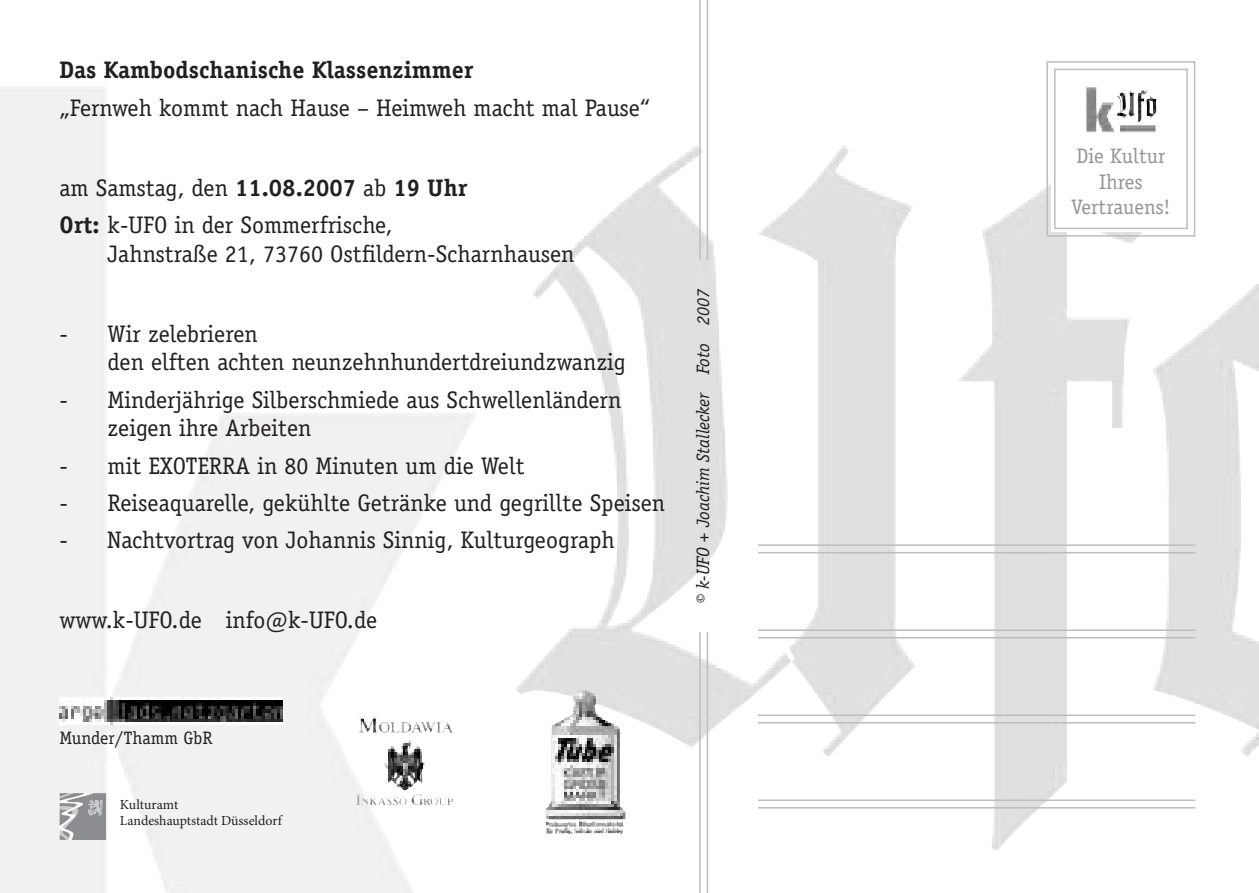
<style>
.page{position:relative;width:1259px;height:893px;background:#fff}
.page>*{position:absolute;margin:0;border:0;box-sizing:border-box;transform-origin:0 0}
.t1{font:24px/28.8px "Officina Serif";color:#231f20}
.t2{font:700 24px "Officina Serif";color:#231f20}
.Absatzformat_1{font:21px/25.2px "Officina Serif";color:#939598;text-align:center}
.t3{font:italic 18px "Officina Serif";color:#231f20}
.t4{font:18px "Officina Serif";color:#231f20}
.t5{font:13.8px/15.9px "Minion Pro";color:#231f20}
.s1{font-weight:700}
</style>
<div class="page">
<img style="left:0;top:86px;width:1259px;height:807px">
<svg style="left:1045px;top:61px;width:151px;height:176px"></svg>
<div style="left:1054px;top:69px;width:133px;height:160px;border:2px solid #bcbdc0"></div>
<hr style="left:706px;top:632px;width:2px;height:261px;background:#bcbdc0">
<hr style="left:699px;top:632px;width:1px;height:261px;background:#bcbdc0">
<hr style="left:706px;top:0;width:2px;height:259px;background:#bcbdc0">
<hr style="left:699px;top:0;width:1px;height:259px;background:#bcbdc0">
<hr style="left:758px;top:544px;width:437px;height:2px;background:#bcbdc0">
<hr style="left:758px;top:552px;width:437px;height:1px;background:#bcbdc0">
<hr style="left:758px;top:629px;width:437px;height:2px;background:#bcbdc0">
<hr style="left:758px;top:637px;width:437px;height:1px;background:#bcbdc0">
<hr style="left:758px;top:714px;width:437px;height:2px;background:#bcbdc0">
<hr style="left:758px;top:722px;width:437px;height:1px;background:#bcbdc0">
<hr style="left:758px;top:799px;width:437px;height:2px;background:#bcbdc0">
<hr style="left:758px;top:807px;width:437px;height:1px;background:#bcbdc0">
<svg style="left:60px;top:793px;width:46px;height:47px"></svg>
<img style="left:358px;top:717px;width:95px;height:45px">
<img style="left:545px;top:690px;width:80px;height:145px">
<img style="left:60px;top:697px;width:222px;height:27px">
<p class="t2" style="left:60px;top:55px;width:415px">Das Kambodschanische Klassenzimmer</p>
<p class="t1" style="left:60px;top:93px;width:592px">„Fernweh kommt nach Hause – Heimweh macht mal Pause“</p>
<p class="t1" style="left:60px;top:173px;width:410px">am Samstag, den <span class="s1">11.08.2007</span> ab <span class="s1">19 Uhr</span></p>
<p class="t1" style="left:108px;top:210px;width:468px;text-indent:-48px"><span class="s1">Ort:</span> k-UFO in der Sommerfrische,<br>Jahnstraße 21, 73760 Ostfildern-Scharnhausen</p>
<p class="t1" style="left:108px;top:319px;width:520px;text-indent:-48px">- Wir zelebrieren<br>den elften achten neunzehnhundertdreiundzwanzig</p>
<p class="t1" style="left:108px;top:385px;width:515px;text-indent:-48px">- Minderjährige Silberschmiede aus Schwellenländern zeigen ihre Arbeiten</p>
<p class="t1" style="left:60px;top:451px;width:466px">- mit EXOTERRA in 80 Minuten um die Welt</p>
<p class="t1" style="left:60px;top:489px;width:607px">- Reiseaquarelle, gekühlte Getränke und gegrillte Speisen</p>
<p class="t1" style="left:60px;top:526px;width:557px">- Nachtvortrag von Johannis Sinnig, Kulturgeograph</p>
<p class="t1" style="left:60px;top:606px;width:319px">www.k-UFO.de info@k-UFO.de</p>
<p class="t3" style="left:692px;top:604px;width:317px;rotate:-90deg">© k-UFO + Joachim Stallecker Foto 2007</p>
<p class="t4" style="left:60px;top:728px;width:155px">Munder/Thamm GbR</p>
<p class="t5" style="left:120px;top:797px;width:163px">Kulturamt<br>Landeshauptstadt Düsseldorf</p>
<p class="Absatzformat_1" style="left:1071px;top:144px;width:101px">Die Kultur<br>Ihres<br>Vertrauens!</p>
</div>
